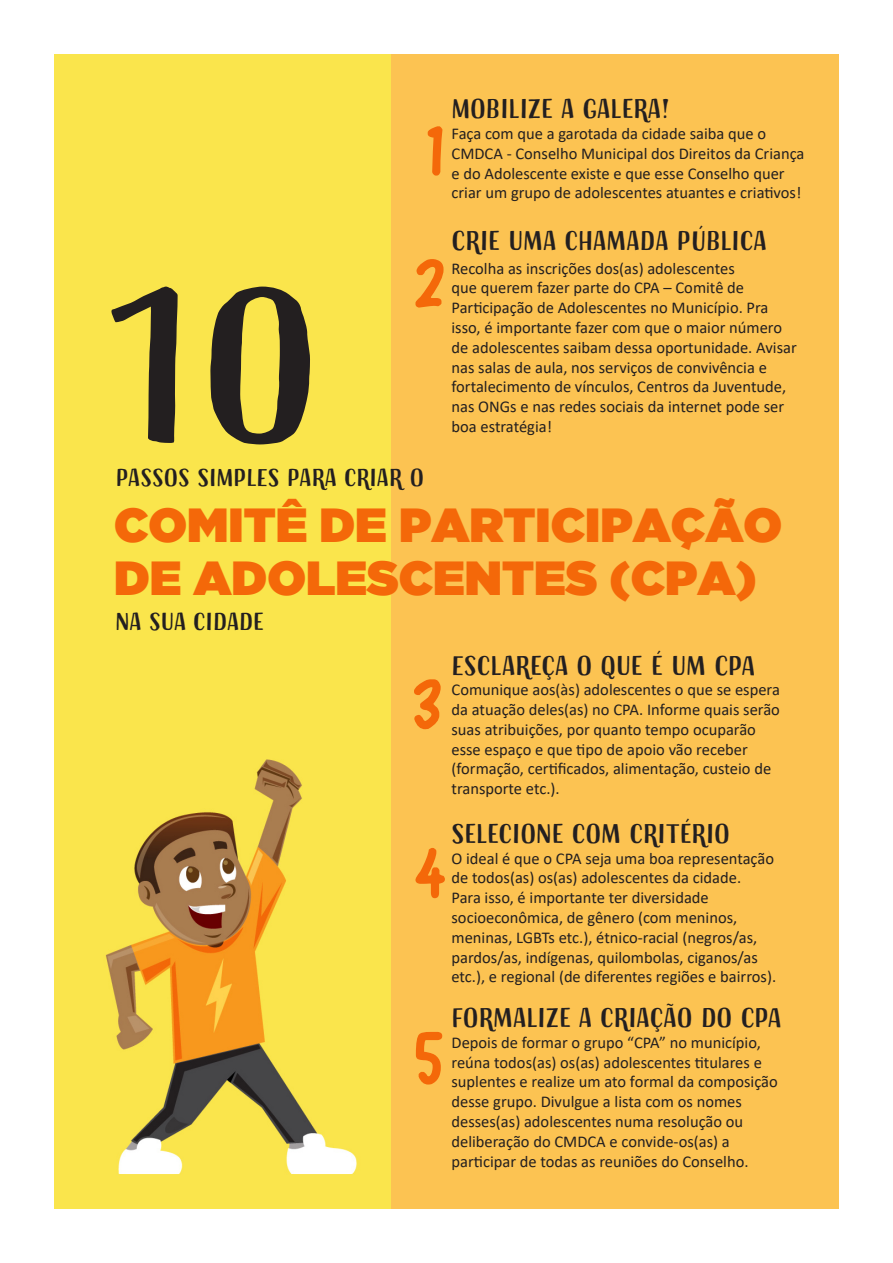
<style>
.page{position:relative;width:893px;height:1263px;background:#fff}
.page>*{position:absolute;margin:0;border:0;box-sizing:border-box;transform-origin:0 0}
.t1{font:217.5px "Sofa Sans Hand";color:#231f20}
.t2{font:60px "Walking";color:#f46809}
.t3{font:47.7px "Gotham Ultra";color:#f46809}
.t4{font:27px "Sofa Sans Hand";color:#231f20}
.t5{font:24.45px "Sofa Sans Hand";color:#231f20}
.t6{font:16.5px/19.8px "Calibri";color:#231f20}
</style>
<div class="page">
<div style="left:390px;top:54px;width:449px;height:1155px;background:#fcc352"></div>
<div style="left:54px;top:54px;width:336px;height:1155px;background:#fae54c"></div>
<img style="left:105px;top:759px;width:252px;height:415px">
<p class="t1" style="left:104px;top:236px;width:222px">10</p>
<p class="t2" style="left:426px;top:119px;width:19px">1</p>
<p class="t4" style="left:452px;top:92px;width:220px">MOBILIZE A GALERA!</p>
<p class="t6" style="left:452px;top:123px;width:354px">Faça com que a garotada da cidade saiba que o CMDCA - Conselho Municipal dos Direitos da Criança e do Adolescente existe e que esse Conselho quer criar um grupo de adolescentes atuantes e criativos!</p>
<p class="t2" style="left:414px;top:253px;width:32px">2</p>
<p class="t4" style="left:452px;top:224px;width:317px">CRIE UMA CHAMADA PÚBLICA</p>
<p class="t6" style="left:452px;top:258px;width:347px">Recolha as inscrições dos(as) adolescentes<br>que querem fazer parte do CPA – Comitê de Participação de Adolescentes no Município. Pra isso, é importante fazer com que o maior número de adolescentes saibam dessa oportunidade. Avisar nas salas de aula, nos serviços de convivência e fortalecimento de vínculos, Centros da Juventude, nas ONGs e nas redes sociais da internet pode ser boa estratégia!</p>
<p class="t5" style="left:116px;top:463px;width:310px">PASSOS SIMPLES PARA CRIAR O</p>
<p class="t3" style="left:114px;top:497px;width:670px">COMITÊ DE PARTICIPAÇÃO</p>
<p class="t3" style="left:114px;top:550px;width:644px">DE ADOLESCENTES (CPA)</p>
<p class="t5" style="left:116px;top:607px;width:150px">NA SUA CIDADE</p>
<p class="t2" style="left:412px;top:676px;width:31px">3</p>
<p class="t4" style="left:452px;top:649px;width:305px">ESCLAREÇA O QUE É UM CPA</p>
<p class="t6" style="left:452px;top:679px;width:330px">Comunique aos(às) adolescentes o que se espera da atuação deles(as) no CPA. Informe quais serão suas atribuições, por quanto tempo ocuparão esse espaço e que tipo de apoio vão receber (formação, certificados, alimentação, custeio de transporte etc.).</p>
<p class="t4" style="left:452px;top:817px;width:280px">SELECIONE COM CRITÉRIO</p>
<p class="t2" style="left:414px;top:843px;width:34px">4</p>
<p class="t6" style="left:452px;top:848px;width:326px">O ideal é que o CPA seja uma boa representação de todos(as) os(as) adolescentes da cidade.<br>Para isso, é importante ter diversidade socioeconômica, de gênero (com meninos, meninas, LGBTs etc.), étnico-racial (negros/as, pardos/as, indígenas, quilombolas, ciganos/as etc.), e regional (de diferentes regiões e bairros).</p>
<p class="t2" style="left:414px;top:1028px;width:31px">5</p>
<p class="t4" style="left:452px;top:1002px;width:332px">FORMALIZE A CRIAÇÃO DO CPA</p>
<p class="t6" style="left:452px;top:1032px;width:328px">Depois de formar o grupo “CPA” no município, reúna todos(as) os(as) adolescentes titulares e suplentes e realize um ato formal da composição desse grupo. Divulgue a lista com os nomes desses(as) adolescentes numa resolução ou deliberação do CMDCA e convide-os(as) a participar de todas as reuniões do Conselho.</p>
</div>
